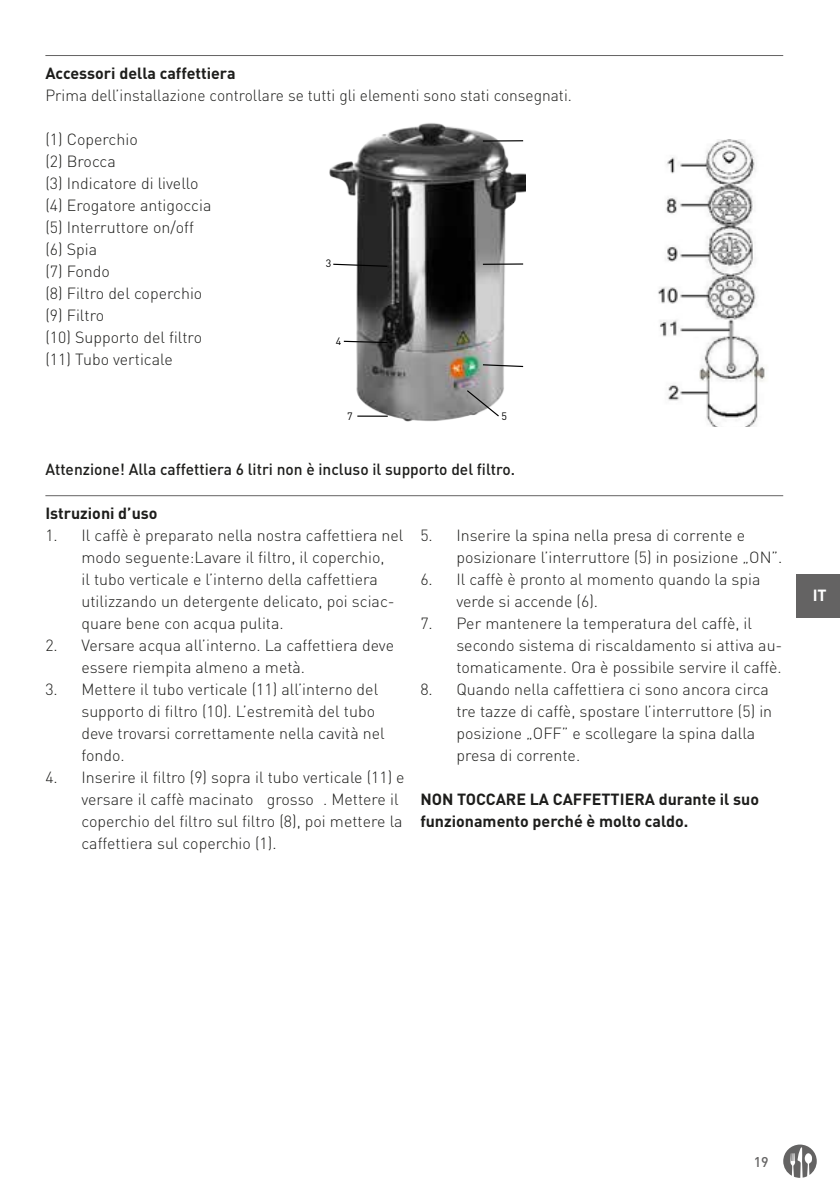
<style>
.page{position:relative;width:840px;height:1191px;background:#fff}
.page>*{position:absolute;margin:0;border:0;box-sizing:border-box;transform-origin:0 0}
.t1{font:300 16px/22px "DIN Pro";color:#1d1d1b}
.t2{font:700 16px/22px "DIN Pro";color:#1d1d1b}
.t3{font:500 16px "DIN Pro";color:#1d1d1b}
.t4{font:700 16px "DIN Pro";color:#fff}
.t5{font:500 14px "DIN Pro";color:#646363}
.t6{font:10.6px "DIN Pro";color:#000}
</style>
<div class="page">
<svg style="left:783px;top:1144px;width:33px;height:33px"></svg>
<div style="left:796px;top:574px;width:43px;height:43px;background:#646363"></div>
<hr style="left:45px;top:55px;width:737px;height:1px;background:#646363">
<hr style="left:45px;top:495px;width:737px;height:1px;background:#646363">
<img style="left:329px;top:123px;width:196px;height:299px">
<svg style="left:465px;top:389px;width:35px;height:29px"></svg>
<svg style="left:481px;top:363px;width:43px;height:5px"></svg>
<hr style="left:482px;top:263px;width:41px;height:2px;background:#000">
<hr style="left:357px;top:415px;width:30px;height:2px;background:#000">
<svg style="left:342px;top:340px;width:46px;height:4px"></svg>
<svg style="left:332px;top:263px;width:56px;height:4px"></svg>
<hr style="left:482px;top:140px;width:41px;height:2px;background:#000">
<img style="left:658px;top:139px;width:107px;height:287px">
<p class="t2" style="left:45px;top:60px;width:191px">Accessori della caffettiera</p>
<p class="t1" style="left:45px;top:83px;width:527px">Prima dell’installazione controllare se tutti gli elementi sono stati consegnati.</p>
<p class="t1" style="left:45px;top:127px;width:167px">(1) Coperchio<br>(2) Brocca<br>(3) Indicatore di livello (4) Erogatore antigoccia (5) Interruttore on/off (6) Spia<br>(7) Fondo<br>(8) Filtro del coperchio (9) Filtro<br>(10) Supporto del filtro (11) Tubo verticale</p>
<p class="t6" style="left:325px;top:256px;width:7px">3</p>
<p class="t6" style="left:335px;top:333px;width:7px">4</p>
<p class="t6" style="left:347px;top:408px;width:7px">7</p>
<p class="t6" style="left:501px;top:408px;width:7px">5</p>
<p class="t3" style="left:45px;top:456px;width:471px">Attenzione! Alla caffettiera 6 litri non è incluso il supporto del filtro.</p>
<p class="t2" style="left:45px;top:500px;width:114px">Istruzioni d’uso</p>
<p class="t1" style="left:81px;top:523px;width:323px;text-indent:-36px">1. Il caffè è preparato nella nostra caffettiera nel modo seguente:Lavare il filtro, il coperchio,<br>il tubo verticale e l’interno della caffettiera utilizzando un detergente delicato, poi sciac&shy;quare bene con acqua pulita.</p>
<p class="t1" style="left:81px;top:633px;width:314px;text-indent:-36px">2. Versare acqua all’interno. La caffettiera deve essere riempita almeno a metà.</p>
<p class="t1" style="left:81px;top:677px;width:305px;text-indent:-36px">3. Mettere il tubo verticale (11) all’interno del supporto di filtro (10). L’estremità del tubo deve trovarsi correttamente nella cavità nel fondo.</p>
<p class="t1" style="left:81px;top:765px;width:324px;text-indent:-36px">4. Inserire il filtro (9) sopra il tubo verticale (11) e versare il caffè macinato grosso . Mettere il coperchio del filtro sul filtro (8), poi mettere la caffettiera sul coperchio (1).</p>
<p class="t1" style="left:456px;top:523px;width:327px;text-indent:-36px">5. Inserire la spina nella presa di corrente e posizionare l’interruttore (5) in posizione „ON”.</p>
<p class="t1" style="left:456px;top:567px;width:305px;text-indent:-36px">6. Il caffè è pronto al momento quando la spia verde si accende (6).</p>
<p class="t1" style="left:456px;top:611px;width:327px;text-indent:-36px">7. Per mantenere la temperatura del caffè, il secondo sistema di riscaldamento si attiva au&shy;tomaticamente. Ora è possibile servire il caffè.</p>
<p class="t1" style="left:456px;top:677px;width:317px;text-indent:-36px">8. Quando nella caffettiera ci sono ancora circa tre tazze di caffè, spostare l’interruttore (5) in posizione „OFF” e scollegare la spina dalla presa di corrente.</p>
<p class="t2" style="left:420px;top:786px;width:340px">NON TOCCARE LA CAFFETTIERA durante il suo funzionamento perché è molto caldo.</p>
<p class="t4" style="left:812px;top:582px;width:16px">IT</p>
<p class="t5" style="left:753px;top:1150px;width:16px">19</p>
</div>
